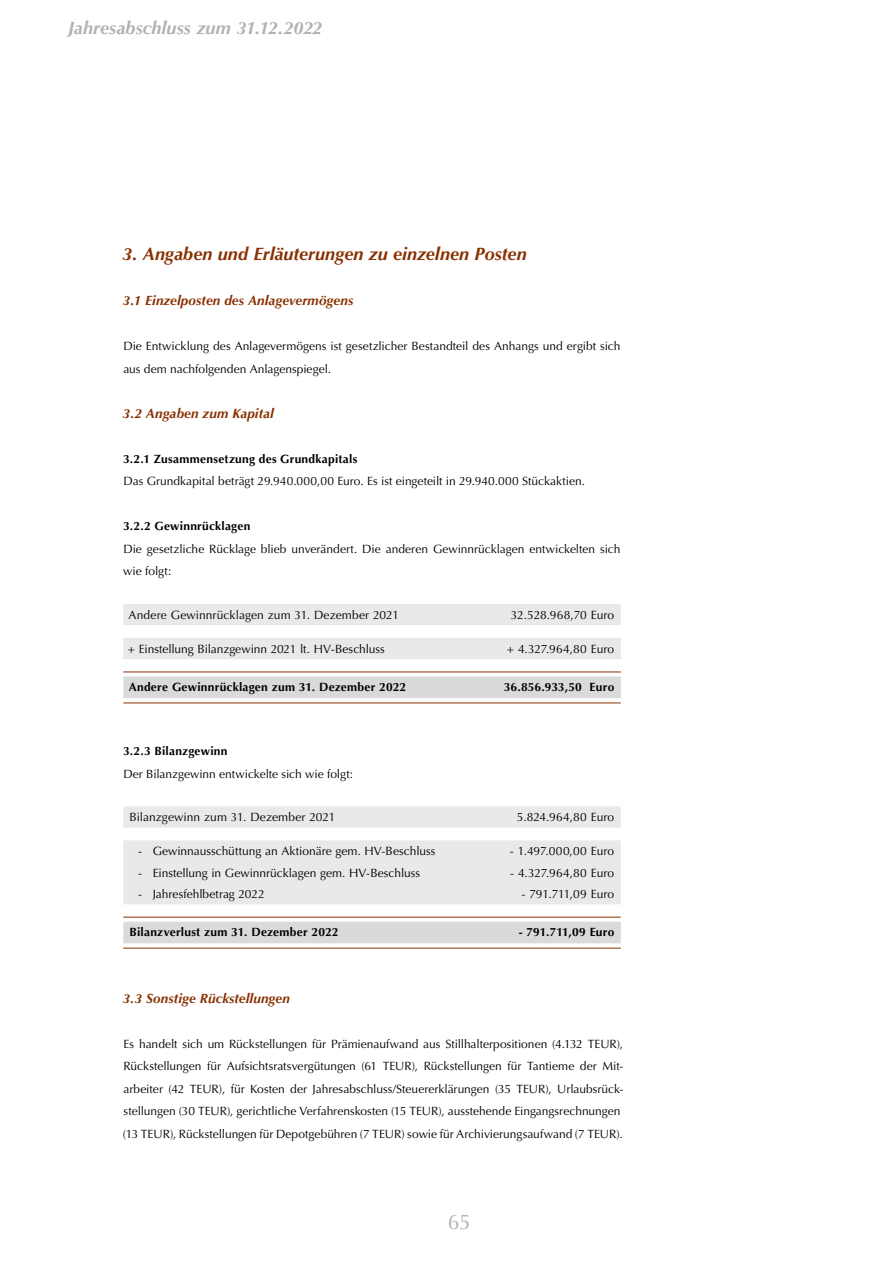
<style>
.page{position:relative;width:893px;height:1263px;background:#fff}
.page>*{position:absolute;margin:0;border:0;box-sizing:border-box;transform-origin:0 0}
.t1{font:21px "Optima LT Std";color:#b1b2b3}
.t2{font:italic 700 18px "Optima LT Std";color:#893000}
.t3{font:italic 700 18px "Optima LT Std";letter-spacing:.005em;color:#b1b2b3}
.t4{font:italic 700 13.5px "Optima LT Std";letter-spacing:.005em;color:#893000}
.t5{font:12px/22.5px "Optima LT Std";letter-spacing:-.005em;color:#000}
.t6{font:700 12px "Optima LT Std";letter-spacing:.02em;color:#000}
</style>
<div class="page">
<svg style="left:123px;top:604px;width:498px;height:55px"></svg>
<div style="left:123px;top:676px;width:498px;height:22px;background:#d9dada"></div>
<hr style="left:123px;top:702px;width:349px;height:1px;background:#893000">
<hr style="left:472px;top:702px;width:149px;height:1px;background:#893000">
<hr style="left:123px;top:672px;width:349px;height:1px;background:#893000">
<hr style="left:472px;top:672px;width:149px;height:1px;background:#893000">
<svg style="left:123px;top:806px;width:498px;height:98px;fill:#e9e9e9"></svg>
<div style="left:123px;top:922px;width:498px;height:21px;background:#d9dada"></div>
<hr style="left:123px;top:948px;width:349px;height:1px;background:#893000">
<hr style="left:472px;top:948px;width:149px;height:1px;background:#893000">
<hr style="left:123px;top:917px;width:349px;height:1px;background:#893000">
<hr style="left:472px;top:917px;width:149px;height:1px;background:#893000">
<h2 class="t3" style="left:68px;top:18px;width:256px">Jahresabschluss zum 31.12.2022</h2>
<h2 class="t2" style="left:122px;top:244px;width:406px">3. Angaben und Erläuterungen zu einzelnen Posten</h2>
<p class="t4" style="left:123px;top:293px;width:232px">3.1 Einzelposten des Anlagevermögens</p>
<p class="t5" style="left:123px;top:335px;width:499px">Die Entwicklung des Anlagevermögens ist gesetzlicher Bestandteil des Anhangs und ergibt sich aus dem nachfolgenden Anlagenspiegel.</p>
<p class="t4" style="left:123px;top:405px;width:152px">3.2 Angaben zum Kapital</p>
<p class="t6" style="left:123px;top:452px;width:236px">3.2.1 Zusammensetzung des Grundkapitals</p>
<p class="t5" style="left:123px;top:470px;width:463px">Das Grundkapital beträgt 29.940.000,00 Euro. Es ist eingeteilt in 29.940.000 Stückaktien.</p>
<p class="t6" style="left:123px;top:519px;width:129px">3.2.2 Gewinnrücklagen</p>
<p class="t5" style="left:123px;top:538px;width:499px">Die gesetzliche Rücklage blieb unverändert. Die anderen Gewinnrücklagen entwickelten sich wie folgt:</p>
<p class="t5" style="left:129px;top:603px;width:272px">Andere Gewinnrücklagen zum 31. Dezember 2021</p>
<p class="t5" style="left:511px;top:603px;width:105px">32.528.968,70 Euro</p>
<p class="t5" style="left:128px;top:637px;width:259px">+ Einstellung Bilanzgewinn 2021 lt. HV-Beschluss</p>
<p class="t5" style="left:507px;top:637px;width:109px">+ 4.327.964,80 Euro</p>
<p class="t6" style="left:129px;top:680px;width:279px">Andere Gewinnrücklagen zum 31. Dezember 2022</p>
<p class="t6" style="left:504px;top:680px;width:112px">36.856.933,50 Euro</p>
<p class="t6" style="left:123px;top:744px;width:106px">3.2.3 Bilanzgewinn</p>
<p class="t5" style="left:123px;top:763px;width:231px">Der Bilanzgewinn entwickelte sich wie folgt:</p>
<p class="t5" style="left:129px;top:806px;width:207px">Bilanzgewinn zum 31. Dezember 2021</p>
<p class="t5" style="left:517px;top:806px;width:99px">5.824.964,80 Euro</p>
<p class="t5" style="left:138px;top:840px;width:299px">- Gewinnausschüttung an Aktionäre gem. HV-Beschluss</p>
<p class="t5" style="left:510px;top:840px;width:106px">- 1.497.000,00 Euro</p>
<p class="t5" style="left:138px;top:861px;width:283px">- Einstellung in Gewinnrücklagen gem. HV-Beschluss</p>
<p class="t5" style="left:510px;top:861px;width:106px">- 4.327.964,80 Euro</p>
<p class="t5" style="left:138px;top:883px;width:128px">- Jahresfehlbetrag 2022</p>
<p class="t5" style="left:521px;top:883px;width:94px">- 791.711,09 Euro</p>
<p class="t6" style="left:130px;top:925px;width:211px">Bilanzverlust zum 31. Dezember 2022</p>
<p class="t6" style="left:519px;top:925px;width:97px">- 791.711,09 Euro</p>
<p class="t4" style="left:123px;top:990px;width:169px">3.3 Sonstige Rückstellungen</p>
<p class="t5" style="left:123px;top:1033px;width:502px">Es handelt sich um Rückstellungen für Prämienaufwand aus Stillhalterpositionen (4.132 TEUR), Rückstellungen für Aufsichtsratsvergütungen (61 TEUR), Rückstellungen für Tantieme der Mit&shy;arbeiter (42 TEUR), für Kosten der Jahresabschluss/Steuererklärungen (35 TEUR), Urlaubsrück&shy;stellungen (30 TEUR), gerichtliche Verfahrenskosten (15 TEUR), ausstehende Eingangsrechnungen (13 TEUR), Rückstellungen für Depotgebühren (7 TEUR) sowie für Archivierungsaufwand (7 TEUR).</p>
<h1 class="t1" style="left:448px;top:1210px;width:24px">65</h1>
</div>
